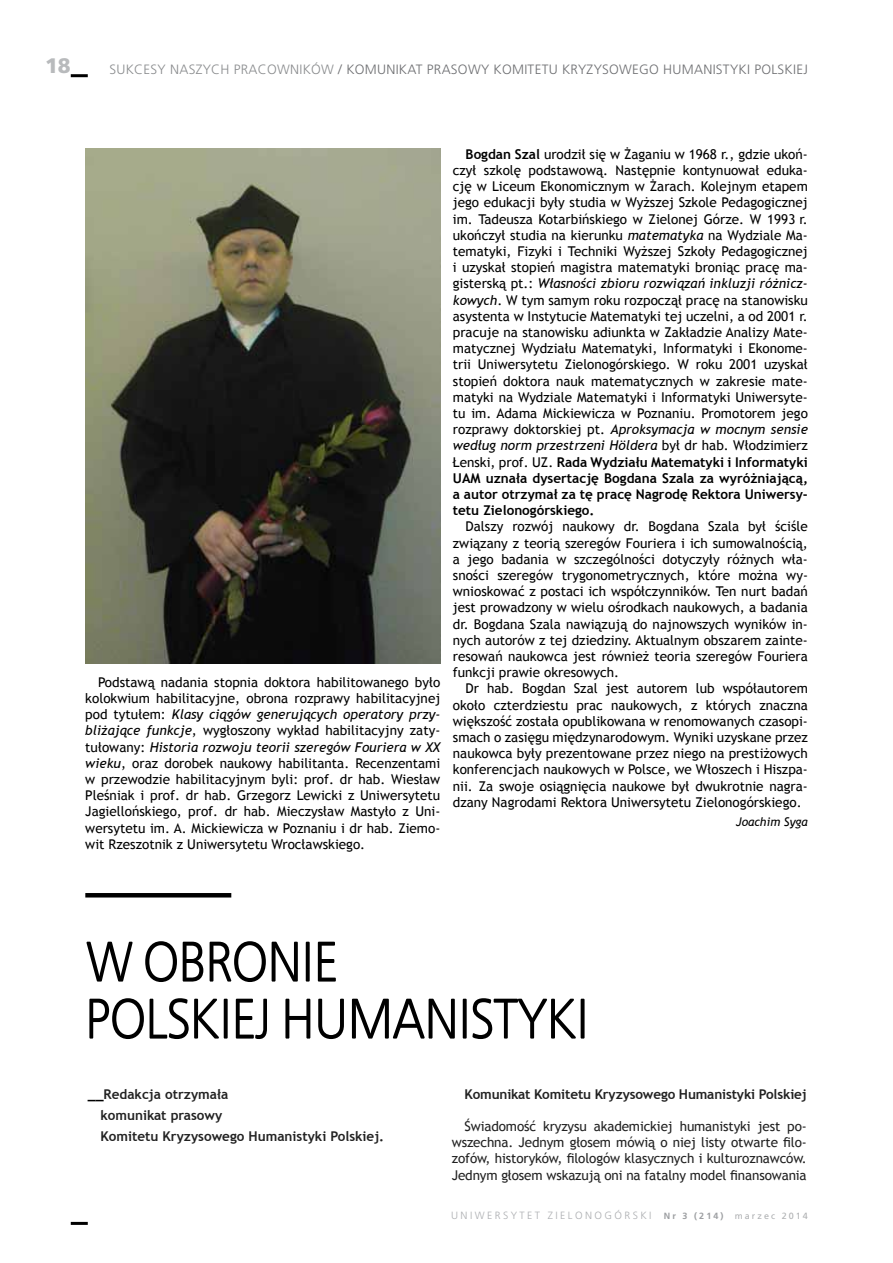
<style>
.page{position:relative;width:893px;height:1263px;background:#fff}
.page>*{position:absolute;margin:0;border:0;box-sizing:border-box;transform-origin:0 0}
.t1{font:57px/57px "EFN Bureau OT";letter-spacing:-.02em;color:#000}
.t2{font:900 21px "Frutiger LT Pro";color:#b8babc}
.t3{font:13.5px/16.2px "Trebuchet MS";color:#000;text-align:justify}
.t4{font:13.5px/16.2px "Trebuchet MS";letter-spacing:-.01em;color:#222;text-align:justify}
.t5{font:700 13.5px/21px "Trebuchet MS";color:#222}
.t6{font:300 13.5px "Frutiger LT Pro";letter-spacing:.02em;color:#6d6e71}
.t7{font:300 13.5px "Frutiger LT Pro";letter-spacing:.02em;color:#8a8c8e}
.t8{font:italic 12px "Trebuchet MS";color:#000}
.t9{font:300 10.5px "Frutiger LT Pro";letter-spacing:.23em;color:#acaeb1}
.s1{font-style:italic}
.s2{font-weight:700}
.s3{color:#000}
.s4{font-weight:700;font-size:9px;color:#9d9fa2}
.s5{font-weight:400;font-size:9px;color:#aeb0b2}
</style>
<div class="page">
<hr style="left:71px;top:74px;width:17px;height:3px;background:#000">
<hr style="left:71px;top:1222px;width:17px;height:3px;background:#000">
<img style="left:85px;top:149px;width:355px;height:514px">
<hr style="left:85px;top:893px;width:146px;height:4px;background:#000">
<h2 class="t2" style="left:45px;top:53px;width:27px">18</h2>
<p class="t7" style="left:109px;top:61px;width:9px">SUK</p>
<p class="t7" style="left:134px;top:61px;width:18px">CESY</p>
<p class="t7" style="left:170px;top:61px;width:108px">NASZYCH PRACOWNIKÓW</p>
<p class="t6" style="left:338px;top:61px;width:48px">/ KOMUNIK</p>
<p class="t6" style="left:407px;top:61px;width:54px">AT PRASOWY</p>
<p class="t6" style="left:494px;top:61px;width:39px">KOMITETU</p>
<p class="t6" style="left:562px;top:61px;width:19px">KRYZYSOWEGO</p>
<p class="t6" style="left:663px;top:61px;width:48px">HU MANISTYKI</p>
<p class="t6" style="left:754px;top:61px;width:8px">POLSKIE</p>
<p class="t6" style="left:803px;top:61px;width:6px">J</p>
<p class="t3" style="left:85px;top:674px;width:357px;text-indent:13px">Podstawą nadania stopnia doktora habilitowanego było kolokwium habilitacyjne, obrona rozprawy habilitacyjnej pod tytułem: <span class="s1">Klasy ciągów generujących operatory przy&shy;bliżające funkcje</span>, wygłoszony wykład habilitacyjny zaty&shy;tułowany: <span class="s1">Historia rozwoju teorii szeregów Fouriera w XX wieku</span>, oraz dorobek naukowy habilitanta. Recenzentami w przewodzie habilitacyjnym byli: prof. dr hab. Wiesław Pleśniak i prof. dr hab. Grzegorz Lewicki z Uniwersytetu Jagiellońskiego, prof. dr hab. Mieczysław Mastyło z Uni&shy;wersytetu im. A. Mickiewicza w Poznaniu i dr hab. Ziemo&shy;wit Rzeszotnik z Uniwersytetu Wrocławskiego.</p>
<p class="t3" style="left:453px;top:146px;width:357px;text-indent:13px"><span class="s2">Bogdan Szal</span> urodził się w Żaganiu w 1968 r., gdzie ukoń&shy;czył szkolę podstawową. Następnie kontynuował eduka&shy;cję w Liceum Ekonomicznym w Żarach. Kolejnym etapem jego edukacji były studia w Wyższej Szkole Pedagogicznej im. Tadeusza Kotarbińskiego w Zielonej Górze. W 1993 r. ukończył studia na kierunku <span class="s1">matematyka</span> na Wydziale Ma&shy;tematyki, Fizyki i Techniki Wyższej Szkoły Pedagogicznej i uzyskał stopień magistra matematyki broniąc pracę ma&shy;gisterską pt.: <span class="s1">Własności zbioru rozwiązań inkluzji różnicz&shy;kowych</span>. W tym samym roku rozpoczął pracę na stanowisku asystenta w Instytucie Matematyki tej uczelni, a od 2001 r. pracuje na stanowisku adiunkta w Zakładzie Analizy Mate&shy;matycznej Wydziału Matematyki, Informatyki i Ekonome&shy;trii Uniwersytetu Zielonogórskiego. W roku 2001 uzyskał stopień doktora nauk matematycznych w zakresie mate&shy;matyki na Wydziale Matematyki i Informatyki Uniwersyte&shy;tu im. Adama Mickiewicza w Poznaniu. Promotorem jego rozprawy doktorskiej pt. <span class="s1">Aproksymacja w mocnym sensie według norm przestrzeni Höldera</span> był dr hab. Włodzimierz Łenski, prof. UZ. <span class="s2">Rada Wydziału Matematyki i Informatyki UAM uznała dysertację Bogdana Szala za wyróżniającą, a autor otrzymał za tę pracę Nagrodę Rektora Uniwersy&shy;tetu Zielonogórskiego.</span></p>
<p class="t3" style="left:453px;top:519px;width:357px;text-indent:13px">Dalszy rozwój naukowy dr. Bogdana Szala był ściśle związany z teorią szeregów Fouriera i ich sumowalnością, a jego badania w szczególności dotyczyły różnych wła&shy;sności szeregów trygonometrycznych, które można wy&shy;wnioskować z postaci ich współczynników. Ten nurt badań jest prowadzony w wielu ośrodkach naukowych, a badania dr. Bogdana Szala nawiązują do najnowszych wyników in&shy;nych autorów z tej dziedziny. Aktualnym obszarem zainte&shy;resowań naukowca jest również teoria szeregów Fouriera funkcji prawie okresowych.</p>
<p class="t3" style="left:453px;top:681px;width:357px;text-indent:13px">Dr hab. Bogdan Szal jest autorem lub współautorem około czterdziestu prac naukowych, z których znaczna większość została opublikowana w renomowanych czasopi&shy;smach o zasięgu międzynarodowym. Wyniki uzyskane przez naukowca były prezentowane przez niego na prestiżowych konferencjach naukowych w Polsce, we Włoszech i Hiszpa&shy;nii. Za swoje osiągnięcia naukowe był dwukrotnie nagra&shy;dzany Nagrodami Rektora Uniwersytetu Zielonogórskiego.</p>
<p class="t8" style="left:736px;top:814px;width:73px">Joachim Syga</p>
<h1 class="t1" style="left:85px;top:935px;width:505px">W OBRONIE<br>POLSKIEJ HUMANISTYKI</h1>
<p class="t5" style="left:101px;top:1083px;width:285px;text-indent:-13px"><span class="s3">__</span>Redakcja otrzymała<br>komunikat prasowy<br>Komitetu Kryzysowego Humanistyki Polskiej.</p>
<p class="t5" style="left:464px;top:1083px;width:344px">Komunikat Komitetu Kryzysowego Humanistyki Polskiej</p>
<p class="t4" style="left:452px;top:1118px;width:357px;text-indent:13px">Świadomość kryzysu akademickiej humanistyki jest po&shy;wszechna. Jednym głosem mówią o niej listy otwarte filo&shy;zofów, historyków, filologów klasycznych i kulturoznawców.<br>Jednym głosem wskazują oni na fatalny model finansowania</p>
<p class="t9" style="left:451px;top:1209px;width:358px">UNIWERSYTET ZIELONOGÓRSKI <span class="s4">Nr 3 (214)</span> <span class="s5">marzec 2014</span></p>
</div>
